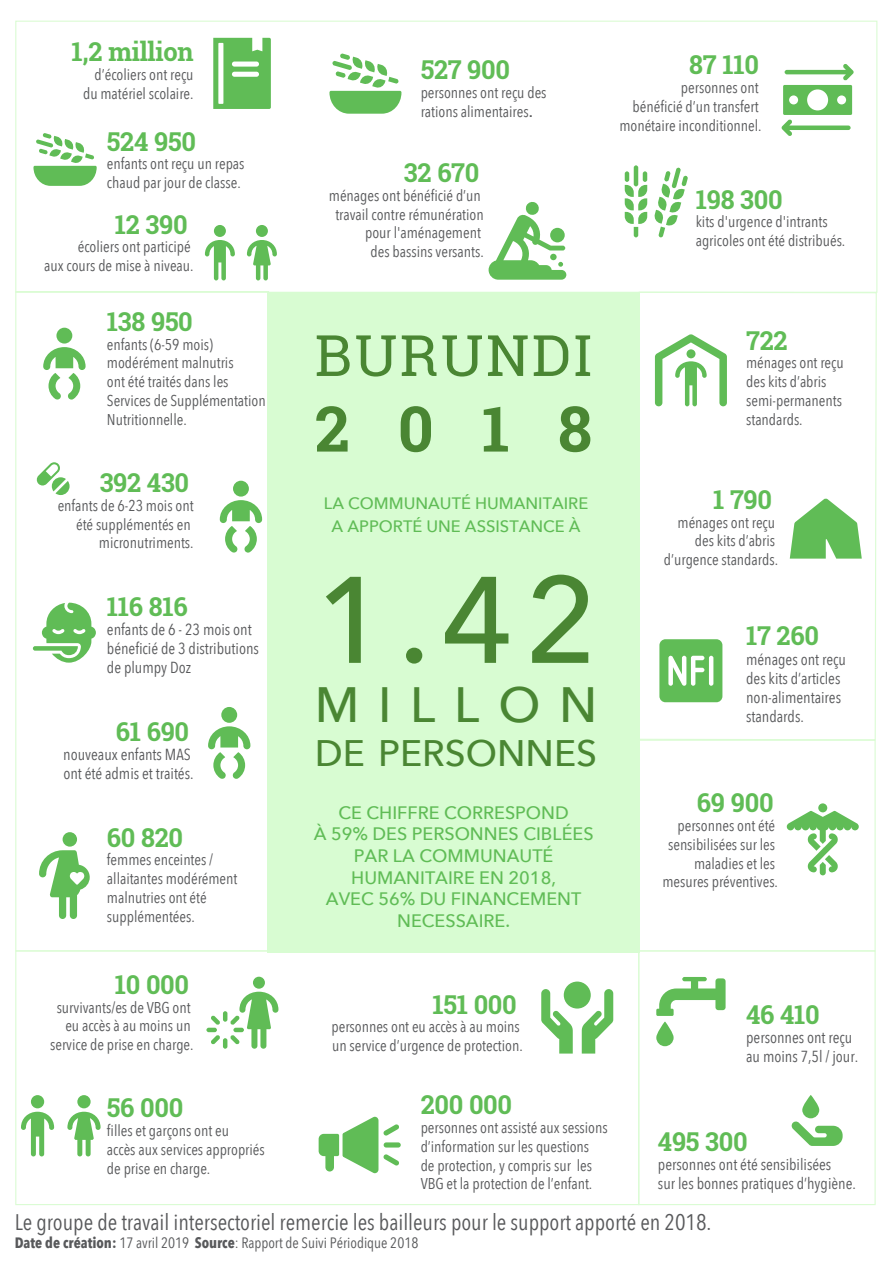
<style>
.page{position:relative;width:893px;height:1263px;background:#fff}
.page>*{position:absolute;margin:0;border:0;box-sizing:border-box;transform-origin:0 0}
.t1{font:500 121.5px "Avenir Next";color:#4a8633}
.t2{font:700 63px "Roboto Slab";color:#4a8633}
.t3{font:57px "Roboto Slab";letter-spacing:.04em;color:#4a8633}
.t4{font:500 49.5px "Avenir Next";letter-spacing:.38em;color:#4a8633}
.t5{font:500 36.9px "Avenir Next";color:#4a8633}
.t6{font:700 25.95px "Roboto Slab";letter-spacing:-.01em;color:#60bc56}
.t7{font:22.5px "Avenir Next Condensed";color:#58595b}
.t8{font:500 18px/21.6px "Avenir Next";color:#60bc56;text-align:center}
.t9{font:500 16.5px/23.4px "Avenir Next";color:#60bc56;text-align:center}
.t10{font:16.05px/19.2px "Avenir Next Condensed";color:#58595b}
.t11{font:15.6px/18.8px "Avenir Next Condensed";color:#58595b}
.t12{font:15px "Avenir Next Condensed";color:#58595b}
.s1{font-family:"Roboto";font-weight:500}
.s2{font-weight:700}
</style>
<div class="page">
<div style="left:638px;top:950px;width:238px;height:255px;border:1px solid #dbfcd4"></div>
<div style="left:629px;top:740px;width:247px;height:211px;border:1px solid #dbfcd4"></div>
<svg style="left:637px;top:291px;width:240px;height:450px"></svg>
<div style="left:267px;top:293px;width:373px;height:660px;background:#d8fcd2"></div>
<svg style="left:329px;top:53px;width:72px;height:61px"></svg>
<svg style="left:582px;top:989px;width:31px;height:64px"></svg>
<svg style="left:541px;top:989px;width:32px;height:64px"></svg>
<div style="left:564px;top:981px;width:27px;height:27px;background:#60bc56;border-radius:50%"></div>
<svg style="left:655px;top:334px;width:72px;height:72px"></svg>
<svg style="left:656px;top:977px;width:70px;height:69px"></svg>
<svg style="left:625px;top:185px;width:22px;height:52px"></svg>
<svg style="left:625px;top:171px;width:4px;height:11px"></svg>
<svg style="left:643px;top:171px;width:4px;height:11px"></svg>
<hr style="left:634px;top:165px;width:4px;height:21px;background:#60bc56;border-radius:2px">
<svg style="left:654px;top:167px;width:34px;height:71px"></svg>
<svg style="left:205px;top:240px;width:30px;height:40px"></svg>
<div style="left:214px;top:225px;width:12px;height:12px;background:#60bc56;border-radius:50%"></div>
<svg style="left:247px;top:240px;width:30px;height:40px"></svg>
<div style="left:256px;top:225px;width:12px;height:12px;background:#60bc56;border-radius:50%"></div>
<div style="left:221px;top:707px;width:16px;height:16px;background:#60bc56;border-radius:50%"></div>
<svg style="left:208px;top:726px;width:42px;height:53px"></svg>
<svg style="left:39px;top:850px;width:51px;height:69px"></svg>
<div style="left:63px;top:832px;width:14px;height:15px;background:#60bc56;border-radius:50%"></div>
<div style="left:818px;top:803px;width:9px;height:9px;background:#60bc56;border-radius:50%"></div>
<svg style="left:787px;top:811px;width:72px;height:64px"></svg>
<svg style="left:33px;top:603px;width:63px;height:60px"></svg>
<svg style="left:782px;top:64px;width:72px;height:72px"></svg>
<svg style="left:489px;top:202px;width:77px;height:78px"></svg>
<svg style="left:36px;top:462px;width:34px;height:33px"></svg>
<div style="left:56px;top:328px;width:16px;height:16px;background:#60bc56;border-radius:50%"></div>
<svg style="left:43px;top:347px;width:43px;height:53px"></svg>
<div style="left:233px;top:481px;width:16px;height:16px;background:#60bc56;border-radius:50%"></div>
<svg style="left:220px;top:500px;width:42px;height:53px"></svg>
<svg style="left:790px;top:498px;width:72px;height:61px"></svg>
<svg style="left:659px;top:639px;width:63px;height:63px"></svg>
<svg style="left:791px;top:1095px;width:52px;height:51px"></svg>
<svg style="left:213px;top:38px;width:58px;height:71px;background:#7cc773"></svg>
<svg style="left:33px;top:133px;width:64px;height:53px"></svg>
<svg style="left:21px;top:1112px;width:33px;height:44px"></svg>
<div style="left:31px;top:1095px;width:13px;height:13px;background:#60bc56;border-radius:50%"></div>
<svg style="left:67px;top:1112px;width:34px;height:44px"></svg>
<div style="left:77px;top:1095px;width:14px;height:13px;background:#60bc56;border-radius:50%"></div>
<div style="left:253px;top:977px;width:12px;height:12px;background:#60bc56;border-radius:50%"></div>
<svg style="left:223px;top:1038px;width:4px;height:11px"></svg>
<svg style="left:223px;top:1011px;width:4px;height:11px"></svg>
<svg style="left:206px;top:1028px;width:11px;height:4px"></svg>
<svg style="left:230px;top:992px;width:48px;height:57px"></svg>
<svg style="left:211px;top:1015px;width:9px;height:10px"></svg>
<svg style="left:211px;top:1035px;width:9px;height:9px"></svg>
<div style="left:384px;top:1142px;width:17px;height:5px;background:#60bc56;border-radius:3px"></div>
<svg style="left:319px;top:1116px;width:80px;height:58px"></svg>
<h3 class="t6" style="left:72px;top:34px;width:123px">1,2 million</h3>
<p class="t11" style="left:83px;top:64px;width:112px;text-align:right">d’écoliers ont reçu du matériel scolaire.</p>
<h3 class="t6" style="left:107px;top:123px;width:90px">524 950</h3>
<p class="t11" style="left:107px;top:154px;width:139px">enfants ont reçu un repas chaud par jour de classe.</p>
<h3 class="t6" style="left:115px;top:206px;width:74px">12 390</h3>
<p class="t11" style="left:44px;top:237px;width:151px;text-align:right">écoliers ont participé<br>aux cours de mise à niveau.</p>
<h3 class="t6" style="left:107px;top:303px;width:87px">138 950</h3>
<p class="t11" style="left:107px;top:334px;width:160px">enfants (6-59 mois) modérément malnutris<br>ont été traités dans les<br>Services de Supplémentation<br>Nutritionnelle.</p>
<h3 class="t6" style="left:100px;top:465px;width:91px">392 430</h3>
<p class="t11" style="left:58px;top:495px;width:137px;text-align:right">enfants de 6-23 mois ont été supplémentés en micronutriments.</p>
<h3 class="t6" style="left:107px;top:588px;width:82px">116 816</h3>
<p class="t10" style="left:107px;top:619px;width:154px">enfants de 6 - 23 mois ont béneficié de 3 distributions de plumpy Doz</p>
<h3 class="t6" style="left:116px;top:714px;width:75px">61 690</h3>
<p class="t10" style="left:63px;top:744px;width:132px">nouveaux enfants MAS ont été admis et traités.</p>
<h3 class="t6" style="left:107px;top:819px;width:78px">60 820</h3>
<p class="t11" style="left:107px;top:850px;width:132px">femmes enceintes / allaitantes modérément malnutries ont été supplémentées.</p>
<h3 class="t6" style="left:115px;top:967px;width:76px">10 000</h3>
<p class="t11" style="left:50px;top:997px;width:145px;text-align:right">survivants/es de VBG ont eu accès à au moins un service de prise en charge.</p>
<h3 class="t6" style="left:107px;top:1090px;width:78px">56 000</h3>
<p class="t11" style="left:107px;top:1120px;width:159px">filles et garçons ont eu<br>accès aux services appropriés de prise en charge.</p>
<h3 class="t6" style="left:421px;top:52px;width:91px">527 900</h3>
<p class="t11" style="left:421px;top:83px;width:127px">personnes ont reçu des rations alimentaires<span class="s1">.</span></p>
<h3 class="t6" style="left:689px;top:47px;width:71px">87 110</h3>
<p class="t11" style="left:619px;top:77px;width:144px;text-align:right">personnes ont<br>bénéficié d’un transfert monétaire inconditionnel.</p>
<h3 class="t6" style="left:404px;top:155px;width:77px">32 670</h3>
<p class="t11" style="left:329px;top:185px;width:156px;text-align:right">ménages ont bénéficié d’un travail contre rémunération pour l'aménagement<br>des bassins versants.</p>
<h3 class="t6" style="left:696px;top:181px;width:88px">198 300</h3>
<p class="t11" style="left:696px;top:212px;width:151px">kits d'urgence d'intrants agricoles ont été distribués.</p>
<h3 class="t3" style="left:315px;top:316px;width:279px">BURUNDI</h3>
<h2 class="t2" style="left:315px;top:385px;width:279px">2018</h2>
<p class="t9" style="left:324px;top:491px;width:266px">LA COMMUNAUTÉ HUMANITAIRE<br>A APPORTÉ UNE ASSISTANCE À</p>
<h1 class="t1" style="left:315px;top:517px;width:284px">1.42</h1>
<h3 class="t4" style="left:315px;top:663px;width:284px">MILLON</h3>
<h3 class="t5" style="left:315px;top:722px;width:284px">DE PERSONNES</h3>
<p class="t8" style="left:314px;top:801px;width:281px">CE CHIFFRE CORRESPOND<br>À 59% DES PERSONNES CIBLÉES<br>PAR LA COMMUNAUTÉ<br>HUMANITAIRE EN 2018,<br>AVEC 56% DU FINANCEMENT<br>NECESSAIRE.</p>
<h3 class="t6" style="left:432px;top:986px;width:86px">151 000</h3>
<p class="t11" style="left:332px;top:1017px;width:193px">personnes ont eu accès à au moins un service d’urgence de protection.</p>
<h3 class="t6" style="left:421px;top:1087px;width:93px">200 000</h3>
<p class="t11" style="left:421px;top:1117px;width:189px">personnes ont assisté aux sessions d’information sur les questions<br>de protection, y compris sur les VBG et la protection de l’enfant.</p>
<h3 class="t6" style="left:746px;top:322px;width:43px">722</h3>
<p class="t11" style="left:746px;top:353px;width:99px">ménages ont reçu des kits d’abris semi-permanents standards.</p>
<h3 class="t6" style="left:713px;top:482px;width:60px">1 790</h3>
<p class="t11" style="left:664px;top:512px;width:116px;text-align:right">ménages ont reçu des kits d’abris d’urgence standards.</p>
<h3 class="t6" style="left:746px;top:618px;width:74px">17 260</h3>
<p class="t10" style="left:746px;top:649px;width:101px">ménages ont reçu des kits d’articles non-alimentaires standards.</p>
<h3 class="t6" style="left:697px;top:785px;width:78px">69 900</h3>
<p class="t11" style="left:662px;top:815px;width:117px;text-align:right">personnes ont été sensibilisées sur les maladies et les mesures préventives.</p>
<h3 class="t6" style="left:746px;top:997px;width:75px">46 410</h3>
<p class="t10" style="left:746px;top:1027px;width:114px">personnes ont reçu au moins 7,5l / jour.</p>
<h3 class="t6" style="left:658px;top:1124px;width:91px">495 300</h3>
<p class="t10" style="left:658px;top:1154px;width:199px">personnes ont été sensibilisées<br>sur les bonnes pratiques d’hygiène.</p>
<h3 class="t7" style="left:15px;top:1203px;width:698px">Le groupe de travail intersectoriel remercie les bailleurs pour le support apporté en 2018.</h3>
<p class="t12" style="left:15px;top:1230px;width:405px"><span class="s2">Date de création:</span> 17 avril 2019 <span class="s2">Source</span>: Rapport de Suivi Périodique 2018</p>
</div>
